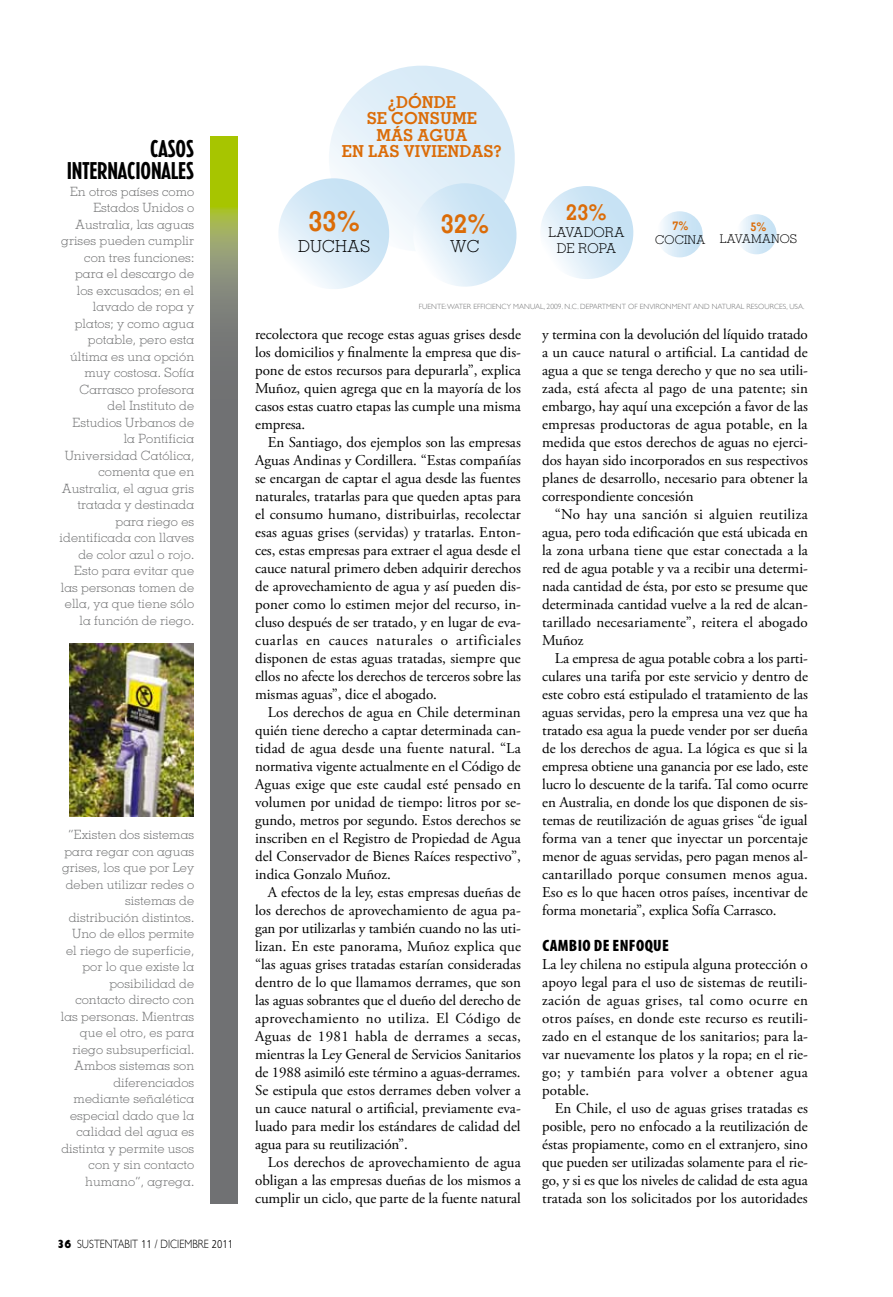
<style>
.page{position:relative;width:893px;height:1297px;background:#fff}
.page>*{position:absolute;margin:0;border:0;box-sizing:border-box;transform-origin:0 0}
.t1{font:700 27.9px "Memphis";color:#db6c08}
.t2{font:700 26.1px "Memphis";color:#db6c08}
.t3{font:700 condensed 24px/22.5px "Erbar";letter-spacing:-.005em;color:#000;text-align:right}
.t4{font:700 21.9px "Memphis";color:#db6c08}
.t5{font:700 16.5px/16.2px "Memphis";letter-spacing:.005em;color:#db6c08;text-align:center}
.t6{font:900 condensed 16.5px "Myriad Pro";letter-spacing:.025em;color:#000}
.t7{font:300 16.5px "Memphis";color:#000}
.t8{font:15px/18px "Adobe Garamond Pro";letter-spacing:-.005em;color:#000;text-align:justify}
.t9{font:300 13.5px/16.5px "Memphis";letter-spacing:.005em;color:#000;text-align:center}
.t10{font:300 12.75px/16.5px "Memphis";letter-spacing:.005em;color:#707172;text-align:right}
.t11{font:300 12px "Gill Sans";letter-spacing:.005em;color:#000;scale:.85 1}
.t12{font:300 12px "Memphis";letter-spacing:.005em;color:#000}
.t13{font:700 12px "Memphis";color:#db6c08}
.t14{font:300 7.5px "Gill Sans";letter-spacing:.005em;color:#707172}
.s1{font-weight:800}
.s2{font-family:"Frutiger";font-size:11.25px}
</style>
<div class="page">
<div style="left:736px;top:214px;width:41px;height:40px;background:linear-gradient(to right,#f6fafd,#bfdef2);border-radius:20px"></div>
<svg style="left:279px;top:65px;width:238px;height:224px"></svg>
<svg style="left:541px;top:186px;width:93px;height:93px"></svg>
<div style="left:656px;top:211px;width:47px;height:46px;background:linear-gradient(to right,#f7fafd,#beddf2);border-radius:23px"></div>
<svg style="left:210px;top:136px;width:27px;height:1067px;background:#777b6a"></svg>
<img style="left:69px;top:644px;width:125px;height:172px">
<h3 class="t3" style="left:67px;top:137px;width:129px">CASOS<br>INTERNACIONALES</h3>
<p class="t10" style="left:60px;top:183px;width:136px">En otros países como<br>Estados Unidos o<br>Australia, las aguas grises pueden cumplir con tres funciones: para el descargo de los excusados; en el lavado de ropa y platos; y como agua potable, pero esta última es una opción muy costosa. Sofía<br>Carrasco profesora del Instituto de<br>Estudios Urbanos de la Pontificia<br>Universidad Católica, comenta que en<br>Australia, el agua gris tratada y destinada para riego es identificada con llaves de color azul o rojo.<br>Esto para evitar que las personas tomen de ella, ya que tiene sólo la función de riego.</p>
<p class="t10" style="left:61px;top:826px;width:135px">“Existen dos sistemas para regar con aguas grises, los que por Ley deben utilizar redes o sistemas de distribución distintos.<br>Uno de ellos permite el riego de superficie, por lo que existe la posibilidad de contacto directo con las personas. Mientras que el otro, es para riego subsuperficial.<br>Ambos sistemas son diferenciados mediante señalética especial dado que la calidad del agua es distinta y permite usos con y sin contacto humano”, agrega.</p>
<p class="t11" style="left:57px;top:1237px;width:208px"><span class="s1">36</span> SUSTENTABIT <span class="s2">11</span> / DICIEMBRE <span class="s2">2011</span></p>
<p class="t5" style="left:342px;top:94px;width:161px">¿DÓNDE<br>SE CONSUME<br>MÁS AGUA<br>EN LAS VIVIENDAS?</p>
<h1 class="t1" style="left:309px;top:203px;width:53px">33%</h1>
<p class="t7" style="left:298px;top:236px;width:61px">duchas</p>
<h2 class="t2" style="left:441px;top:207px;width:50px">32%</h2>
<p class="t7" style="left:450px;top:236px;width:26px">wc</p>
<h3 class="t4" style="left:566px;top:199px;width:42px">23%</h3>
<p class="t9" style="left:548px;top:224px;width:75px">lavadora de ropa</p>
<p class="t13" style="left:672px;top:219px;width:18px">7%</p>
<p class="t12" style="left:655px;top:232px;width:50px">cocina</p>
<p class="t13" style="left:750px;top:219px;width:18px">5%</p>
<p class="t12" style="left:720px;top:231px;width:33px">lavama</p>
<p class="t12" style="left:771px;top:231px;width:26px">nos</p>
<p class="t14" style="left:419px;top:302px;width:387px">FUENTE: WATER EFFICIENCY MANUAL, 2009. N .C. DEPARTM ENT OF ENVIRONMENT AND NATU RAL RESOU RCES, USA.</p>
<p class="t8" style="left:255px;top:326px;width:267px">recolectora que recoge estas aguas grises desde los domicilios y finalmente la empresa que dis&shy;pone de estos recursos para depurarla”, explica Muñoz, quien agrega que en la mayoría de los casos estas cuatro etapas las cumple una misma empresa.</p>
<p class="t8" style="left:255px;top:434px;width:267px;text-indent:13px">En Santiago, dos ejemplos son las empresas Aguas Andinas y Cordillera. “Estas compañías se encargan de captar el agua desde las fuentes naturales, tratarlas para que queden aptas para el consumo humano, distribuirlas, recolectar esas aguas grises (servidas) y tratarlas. Enton&shy;ces, estas empresas para extraer el agua desde el cauce natural primero deben adquirir derechos de aprovechamiento de agua y así pueden dis&shy;poner como lo estimen mejor del recurso, in&shy;cluso después de ser tratado, y en lugar de eva&shy;cuarlas en cauces naturales o artificiales disponen de estas aguas tratadas, siempre que ellos no afecte los derechos de terceros sobre las mismas aguas”, dice el abogado.</p>
<p class="t8" style="left:255px;top:704px;width:267px;text-indent:13px">Los derechos de agua en Chile determinan quién tiene derecho a captar determinada can&shy;tidad de agua desde una fuente natural. “La normativa vigente actualmente en el Código de Aguas exige que este caudal esté pensado en volumen por unidad de tiempo: litros por se&shy;gundo, metros por segundo. Estos derechos se inscriben en el Registro de Propiedad de Agua del Conservador de Bienes Raíces respectivo”, indica Gonzalo Muñoz.</p>
<p class="t8" style="left:255px;top:884px;width:267px;text-indent:13px">A efectos de la ley, estas empresas dueñas de los derechos de aprovechamiento de agua pa&shy;gan por utilizarlas y también cuando no las uti&shy;lizan. En este panorama, Muñoz explica que “las aguas grises tratadas estarían consideradas dentro de lo que llamamos derrames, que son las aguas sobrantes que el dueño del derecho de aprovechamiento no utiliza. El Código de Aguas de 1981 habla de derrames a secas, mientras la Ley General de Servicios Sanitarios de 1988 asimiló este término a aguas-derrames.<br>Se estipula que estos derrames deben volver a un cauce natural o artificial, previamente eva&shy;luado para medir los estándares de calidad del agua para su reutilización”.</p>
<p class="t8" style="left:255px;top:1154px;width:267px;text-indent:13px">Los derechos de aprovechamiento de agua obligan a las empresas dueñas de los mismos a cumplir un ciclo, que parte de la fuente natural</p>
<p class="t8" style="left:542px;top:326px;width:267px">y termina con la devolución del líquido tratado a un cauce natural o artificial. La cantidad de agua a que se tenga derecho y que no sea utili&shy;zada, está afecta al pago de una patente; sin embargo, hay aquí una excepción a favor de las empresas productoras de agua potable, en la medida que estos derechos de aguas no ejerci&shy;dos hayan sido incorporados en sus respectivos planes de desarrollo, necesario para obtener la correspondiente concesión</p>
<p class="t8" style="left:542px;top:506px;width:267px;text-indent:13px">“No hay una sanción si alguien reutiliza agua, pero toda edificación que está ubicada en la zona urbana tiene que estar conectada a la red de agua potable y va a recibir una determi&shy;nada cantidad de ésta, por esto se presume que determinada cantidad vuelve a la red de alcan&shy;tarillado necesariamente”, reitera el abogado Muñoz</p>
<p class="t8" style="left:542px;top:650px;width:267px;text-indent:13px">La empresa de agua potable cobra a los parti&shy;culares una tarifa por este servicio y dentro de este cobro está estipulado el tratamiento de las aguas servidas, pero la empresa una vez que ha tratado esa agua la puede vender por ser dueña de los derechos de agua. La lógica es que si la empresa obtiene una ganancia por ese lado, este lucro lo descuente de la tarifa. Tal como ocurre en Australia, en donde los que disponen de sis&shy;temas de reutilización de aguas grises “de igual forma van a tener que inyectar un porcentaje menor de aguas servidas, pero pagan menos al&shy;cantarillado porque consumen menos agua.<br>Eso es lo que hacen otros países, incentivar de forma monetaria”, explica Sofía Carrasco.</p>
<p class="t6" style="left:542px;top:937px;width:128px">CAMBIO DE ENFOQUE</p>
<p class="t8" style="left:542px;top:956px;width:267px">La ley chilena no estipula alguna protección o apoyo legal para el uso de sistemas de reutili&shy;zación de aguas grises, tal como ocurre en otros países, en donde este recurso es reutili&shy;zado en el estanque de los sanitarios; para la&shy;var nuevamente los platos y la ropa; en el rie&shy;go; y también para volver a obtener agua potable.</p>
<p class="t8" style="left:542px;top:1100px;width:267px;text-indent:13px">En Chile, el uso de aguas grises tratadas es posible, pero no enfocado a la reutilización de éstas propiamente, como en el extranjero, sino que pueden ser utilizadas solamente para el rie&shy;go, y si es que los niveles de calidad de esta agua tratada son los solicitados por los autoridades</p>
</div>
